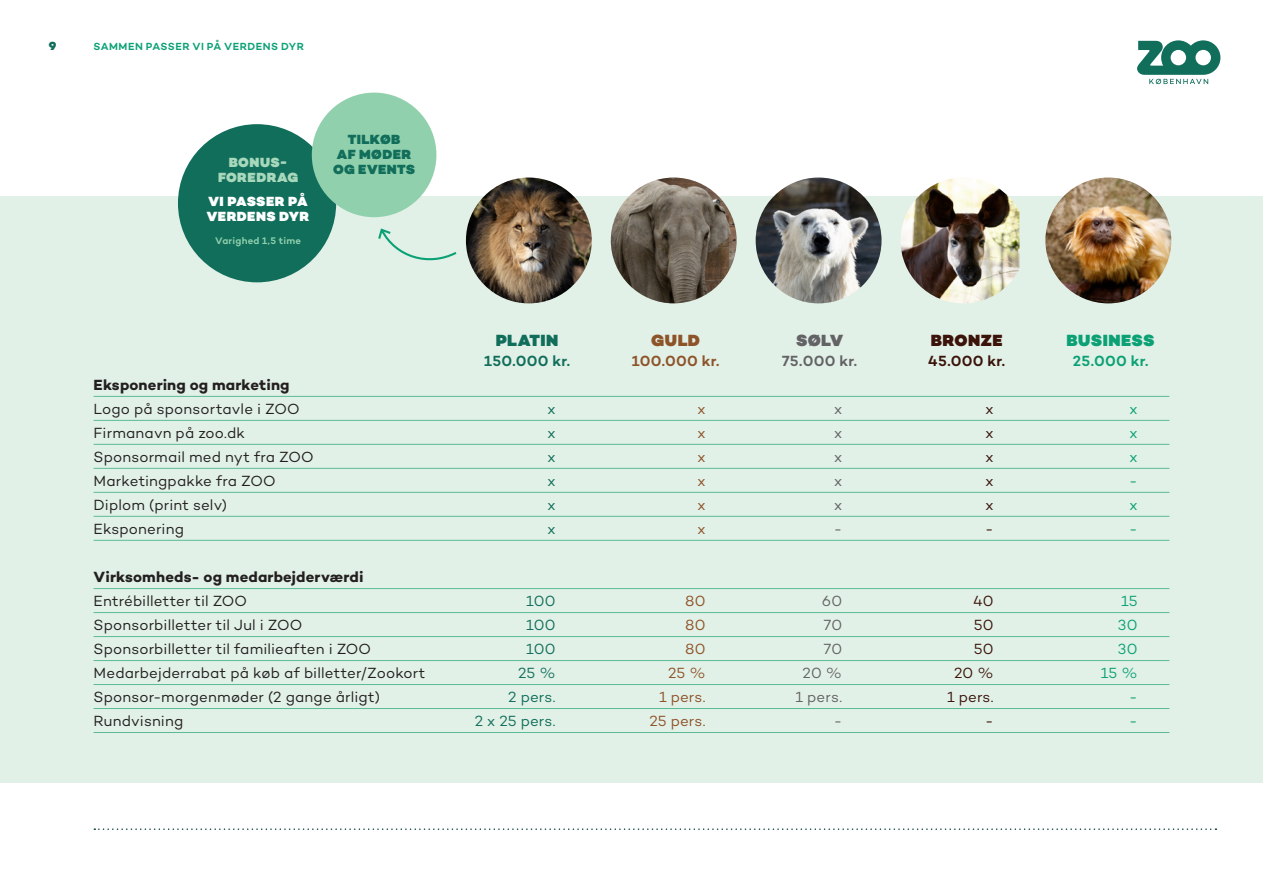
<style>
.page{position:relative;width:1263px;height:893px;background:#fff}
.page>*{position:absolute;margin:0;border:0;box-sizing:border-box;transform-origin:0 0}
.ML_9_5{font:900 16.5px "Campton";letter-spacing:.025em;color:#0ba175}
.ML_9_5-2{font:900 16.5px "Campton";letter-spacing:.025em;color:#116e5b}
.ML_9_5-3{font:900 16.5px "Campton";letter-spacing:.03em;color:#3b130a}
.ML_9_5-4{font:900 16.5px "Campton";color:#8d5329}
.ML_9_5-5{font:900 16.5px "Campton";color:#636366}
.ML_9_5-6{font:15px "Campton";letter-spacing:.01em;color:#231f20}
.ML_9_5-7{font:15px "Campton";letter-spacing:.01em;color:#116e5b}
.Brød_10_15{font:700 15px "Campton";letter-spacing:.01em;color:#231f20}
.ML_9_5-8{font:15px "Campton";letter-spacing:.01em;color:#8d5329}
.ML_9_5-9{font:700 15px "Campton";letter-spacing:.01em;color:#231f20}
.ML_9_5-10{font:15px "Campton";letter-spacing:.01em;color:#636366}
.ML_9_5-11{font:15px "Campton";letter-spacing:.01em;color:#3b130a}
.ML_9_5-12{font:15px "Campton";letter-spacing:.02em;color:#0ba175}
.ML_9_5-13{font:600 15px "Campton";letter-spacing:.015em;color:#116e5b}
.ML_9_5-14{font:600 15px "Campton";letter-spacing:.015em;color:#8d5329}
.ML_9_5-15{font:600 15px "Campton";letter-spacing:.015em;color:#636366}
.ML_9_5-16{font:600 15px "Campton";letter-spacing:.015em;color:#3b130a}
.ML_9_5-17{font:600 15px "Campton";letter-spacing:.015em;color:#0ba175}
.ML{font:900 13.5px/15px "Campton";letter-spacing:.03em;color:#116e5b;text-align:center}
.ML-2{font:900 13.5px/15px "Campton";letter-spacing:.03em;color:#fff}
.ML-3{font:900 13.5px "Campton";letter-spacing:.03em;color:#a8d8bb}
.t1{font:900 12px "Campton";color:#116e5b}
.t2{font:600 10.5px "Campton";letter-spacing:.045em;color:#0ba175}
.ML-4{font:600 9.75px "Campton";letter-spacing:.02em;color:#91d0ac}
</style>
<div class="page">
<div style="left:0;top:196px;width:1263px;height:586px;background:#e2f1e7"></div>
<img style="left:1045px;top:178px;width:126px;height:125px;border-radius:63px">
<img style="left:756px;top:178px;width:125px;height:125px;border-radius:63px">
<img style="left:901px;top:178px;width:118px;height:125px">
<img style="left:611px;top:178px;width:126px;height:125px;border-radius:63px">
<img style="left:466px;top:178px;width:126px;height:125px;border-radius:63px">
<div style="left:178px;top:124px;width:158px;height:158px;background:#116e5b;border-radius:50%"></div>
<div style="left:312px;top:93px;width:124px;height:124px;background:#91d0ac;border-radius:50%"></div>
<svg style="left:378px;top:228px;width:79px;height:33px"></svg>
<hr style="left:94px;top:420px;width:1075px;height:1px;background:#5abb96">
<hr style="left:94px;top:516px;width:1075px;height:1px;background:#5abb96">
<hr style="left:94px;top:444px;width:1075px;height:1px;background:#5abb96">
<hr style="left:94px;top:540px;width:1075px;height:1px;background:#5abb96">
<hr style="left:94px;top:468px;width:1075px;height:1px;background:#5abb96">
<hr style="left:94px;top:396px;width:1075px;height:1px;background:#5abb96">
<hr style="left:94px;top:492px;width:1075px;height:1px;background:#5abb96">
<hr style="left:94px;top:612px;width:1075px;height:1px;background:#5abb96">
<hr style="left:94px;top:708px;width:1075px;height:1px;background:#5abb96">
<hr style="left:94px;top:636px;width:1075px;height:1px;background:#5abb96">
<hr style="left:94px;top:732px;width:1075px;height:1px;background:#5abb96">
<hr style="left:94px;top:660px;width:1075px;height:1px;background:#5abb96">
<hr style="left:94px;top:588px;width:1075px;height:1px;background:#5abb96">
<hr style="left:94px;top:684px;width:1075px;height:1px;background:#5abb96">
<svg style="left:1137px;top:40px;width:83px;height:44px"></svg>
<svg style="left:94px;top:828px;width:1122px;height:2px"></svg>
<p class="t1" style="left:49px;top:38px;width:9px">9</p>
<p class="t2" style="left:94px;top:39px;width:212px">SAMMEN PASSER VI PÅ VERDENS DYR</p>
<p class="ML-3" style="left:229px;top:154px;width:60px">BONUS-</p>
<p class="ML-3" style="left:218px;top:169px;width:82px">FOREDRAG</p>
<p class="ML-2" style="left:207px;top:194px;width:104px">VI PASSER PÅ<br>VERDENS DYR</p>
<p class="ML-4" style="left:215px;top:234px;width:87px">Varighed 1,5 time</p>
<p class="ML" style="left:333px;top:131px;width:84px">TILKØB<br>AF MØDER<br>OG EVENTS</p>
<p class="ML_9_5-2" style="left:496px;top:330px;width:64px">PLATIN</p>
<p class="ML_9_5-4" style="left:651px;top:330px;width:50px">GULD</p>
<p class="ML_9_5-5" style="left:796px;top:330px;width:49px">SØLV</p>
<p class="ML_9_5-3" style="left:931px;top:330px;width:73px">BRONZE</p>
<p class="ML_9_5" style="left:1066px;top:330px;width:90px">BUSINESS</p>
<p class="ML_9_5-13" style="left:484px;top:351px;width:87px">150.000 kr.</p>
<p class="ML_9_5-14" style="left:632px;top:351px;width:89px">100.000 kr.</p>
<p class="ML_9_5-15" style="left:782px;top:351px;width:76px">75.000 kr.</p>
<p class="ML_9_5-16" style="left:928px;top:351px;width:78px">45.000 kr.</p>
<p class="ML_9_5-17" style="left:1073px;top:351px;width:77px">25.000 kr.</p>
<p class="ML_9_5-9" style="left:94px;top:375px;width:198px">Eksponering og marketing</p>
<p class="ML_9_5-6" style="left:94px;top:399px;width:208px">Logo på sponsortavle i ZOO</p>
<p class="ML_9_5-7" style="left:547px;top:399px;width:10px">x</p>
<p class="ML_9_5-8" style="left:697px;top:399px;width:10px">x</p>
<p class="ML_9_5-10" style="left:834px;top:399px;width:10px">x</p>
<p class="ML_9_5-11" style="left:985px;top:399px;width:10px">x</p>
<p class="ML_9_5-12" style="left:1129px;top:399px;width:10px">x</p>
<p class="ML_9_5-6" style="left:94px;top:423px;width:153px">Firmanavn på zoo.dk</p>
<p class="ML_9_5-7" style="left:547px;top:423px;width:10px">x</p>
<p class="ML_9_5-8" style="left:697px;top:423px;width:10px">x</p>
<p class="ML_9_5-10" style="left:834px;top:423px;width:10px">x</p>
<p class="ML_9_5-11" style="left:985px;top:423px;width:10px">x</p>
<p class="ML_9_5-12" style="left:1129px;top:423px;width:10px">x</p>
<p class="ML_9_5-6" style="left:94px;top:447px;width:222px">Sponsormail med nyt fra ZOO</p>
<p class="ML_9_5-7" style="left:547px;top:447px;width:10px">x</p>
<p class="ML_9_5-8" style="left:697px;top:447px;width:10px">x</p>
<p class="ML_9_5-10" style="left:834px;top:447px;width:10px">x</p>
<p class="ML_9_5-11" style="left:985px;top:447px;width:10px">x</p>
<p class="ML_9_5-12" style="left:1129px;top:447px;width:10px">x</p>
<p class="ML_9_5-6" style="left:94px;top:471px;width:184px">Marketingpakke fra ZOO</p>
<p class="ML_9_5-7" style="left:547px;top:471px;width:10px">x</p>
<p class="ML_9_5-8" style="left:697px;top:471px;width:10px">x</p>
<p class="ML_9_5-10" style="left:834px;top:471px;width:10px">x</p>
<p class="ML_9_5-11" style="left:985px;top:471px;width:10px">x</p>
<p class="ML_9_5-12" style="left:1129px;top:471px;width:10px">-</p>
<p class="ML_9_5-6" style="left:94px;top:495px;width:135px">Diplom (print selv)</p>
<p class="ML_9_5-7" style="left:547px;top:495px;width:10px">x</p>
<p class="ML_9_5-8" style="left:697px;top:495px;width:10px">x</p>
<p class="ML_9_5-10" style="left:834px;top:495px;width:10px">x</p>
<p class="ML_9_5-11" style="left:985px;top:495px;width:10px">x</p>
<p class="ML_9_5-12" style="left:1129px;top:495px;width:10px">x</p>
<p class="ML_9_5-6" style="left:94px;top:519px;width:92px">Eksponering</p>
<p class="ML_9_5-7" style="left:547px;top:519px;width:10px">x</p>
<p class="ML_9_5-8" style="left:697px;top:519px;width:10px">x</p>
<p class="ML_9_5-10" style="left:834px;top:519px;width:10px">-</p>
<p class="ML_9_5-11" style="left:985px;top:519px;width:10px">-</p>
<p class="ML_9_5-12" style="left:1129px;top:519px;width:10px">-</p>
<p class="Brød_10_15" style="left:94px;top:567px;width:272px">Virksomheds- og medarbejderværdi</p>
<p class="ML_9_5-6" style="left:94px;top:591px;width:155px">Entrébilletter til ZOO</p>
<p class="ML_9_5-7" style="left:526px;top:591px;width:31px">100</p>
<p class="ML_9_5-8" style="left:685px;top:591px;width:22px">80</p>
<p class="ML_9_5-10" style="left:822px;top:591px;width:22px">60</p>
<p class="ML_9_5-11" style="left:973px;top:591px;width:22px">40</p>
<p class="ML_9_5-12" style="left:1121px;top:591px;width:18px">15</p>
<p class="ML_9_5-6" style="left:94px;top:615px;width:210px">Sponsorbilletter til Jul i ZOO</p>
<p class="ML_9_5-7" style="left:526px;top:615px;width:31px">100</p>
<p class="ML_9_5-8" style="left:685px;top:615px;width:22px">80</p>
<p class="ML_9_5-10" style="left:824px;top:615px;width:20px">70</p>
<p class="ML_9_5-11" style="left:974px;top:615px;width:21px">50</p>
<p class="ML_9_5-12" style="left:1118px;top:615px;width:21px">30</p>
<p class="ML_9_5-6" style="left:94px;top:639px;width:279px">Sponsorbilletter til familieaften i ZOO</p>
<p class="ML_9_5-7" style="left:526px;top:639px;width:31px">100</p>
<p class="ML_9_5-8" style="left:685px;top:639px;width:22px">80</p>
<p class="ML_9_5-10" style="left:824px;top:639px;width:20px">70</p>
<p class="ML_9_5-11" style="left:974px;top:639px;width:21px">50</p>
<p class="ML_9_5-12" style="left:1118px;top:639px;width:21px">30</p>
<p class="ML_9_5-6" style="left:94px;top:663px;width:333px">Medarbejderrabat på køb af billetter/Zookort</p>
<p class="ML_9_5-7" style="left:518px;top:663px;width:39px">25 %</p>
<p class="ML_9_5-8" style="left:668px;top:663px;width:39px">25 %</p>
<p class="ML_9_5-10" style="left:803px;top:663px;width:41px">20 %</p>
<p class="ML_9_5-11" style="left:954px;top:663px;width:41px">20 %</p>
<p class="ML_9_5-12" style="left:1101px;top:663px;width:39px">15 %</p>
<p class="ML_9_5-6" style="left:94px;top:687px;width:288px">Sponsor-morgenmøder (2 gange årligt)</p>
<p class="ML_9_5-7" style="left:508px;top:687px;width:49px">2 pers.</p>
<p class="ML_9_5-8" style="left:659px;top:687px;width:48px">1 pers.</p>
<p class="ML_9_5-10" style="left:795px;top:687px;width:48px">1 pers.</p>
<p class="ML_9_5-11" style="left:947px;top:687px;width:48px">1 pers.</p>
<p class="ML_9_5-12" style="left:1129px;top:687px;width:10px">-</p>
<p class="ML_9_5-6" style="left:94px;top:711px;width:91px">Rundvisning</p>
<p class="ML_9_5-7" style="left:475px;top:711px;width:82px">2 x 25 pers.</p>
<p class="ML_9_5-8" style="left:649px;top:711px;width:58px">25 pers.</p>
<p class="ML_9_5-10" style="left:834px;top:711px;width:10px">-</p>
<p class="ML_9_5-11" style="left:985px;top:711px;width:10px">-</p>
<p class="ML_9_5-12" style="left:1129px;top:711px;width:10px">-</p>
</div>
